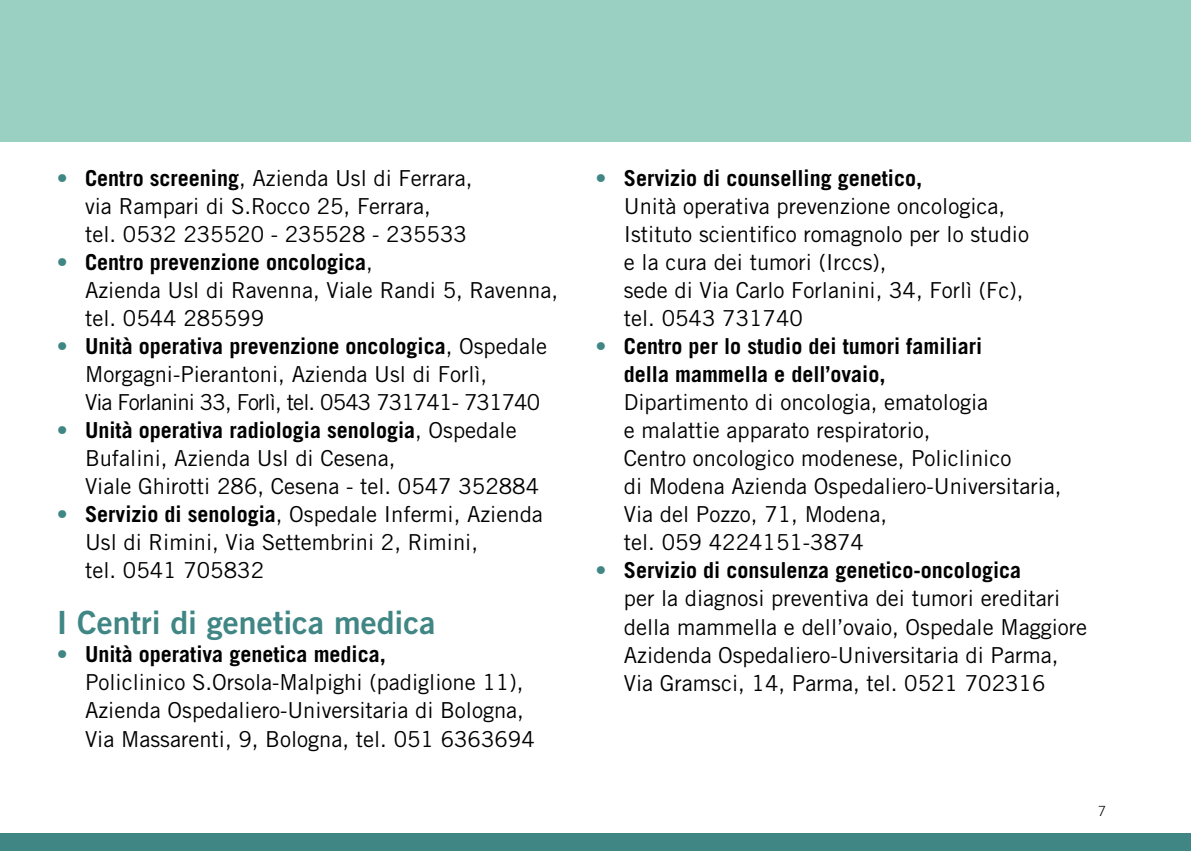
<style>
.page{position:relative;width:1191px;height:851px;background:#fff}
.page>*{position:absolute;margin:0;border:0;box-sizing:border-box;transform-origin:0 0}
.t1{font:32px "Trade Gothic LT Std Bd 2";color:#408684}
.t2{font:22px/28px "Trade Gothic LT Std";color:#000}
.t3{font:22px/28px "Trade Gothic LT Std";letter-spacing:-.04em;color:#000}
.t4{font:700 22px/28px "Trade Gothic LT Std";color:#000}
.t5{font:300 14px "Trade Gothic LT Std";color:#000}
.s1{color:#408684}
.s2{font-weight:700}
.s3{font-weight:400;color:#408684}
</style>
<div class="page">
<div style="left:0;top:833px;width:1191px;height:17px;background:#408684"></div>
<div style="left:0;top:0;width:1191px;height:142px;background:#99d0c2"></div>
<p class="t2" style="left:85px;top:164px;width:389px;text-indent:-28px"><span class="s1">•</span> <span class="s2">Centro screening</span>, Azienda Usl di Ferrara, via Rampari di S.Rocco 25, Ferrara,<br>tel. 0532 235520 - 235528 - 235533</p>
<p class="t2" style="left:85px;top:248px;width:474px;text-indent:-28px"><span class="s1">•</span> <span class="s2">Centro prevenzione oncologica</span>,<br>Azienda Usl di Ravenna, Viale Randi 5, Ravenna, tel. 0544 285599</p>
<p class="t3" style="left:85px;top:332px;width:463px;text-indent:-28px"><span class="s1">•</span> <span class="s2">Unità operativa prevenzione oncologica</span>, Ospedale<br>Morgagni-Pierantoni, Azienda Usl di Forlì,<br>Via Forlanini 33, Forlì, tel. 0543 731741- 731740</p>
<p class="t2" style="left:85px;top:416px;width:455px;text-indent:-28px"><span class="s1">•</span> <span class="s2">Unità operativa radiologia senologia</span>, Ospedale<br>Bufalini, Azienda Usl di Cesena,<br>Viale Ghirotti 286, Cesena - tel. 0547 352884</p>
<p class="t2" style="left:85px;top:500px;width:459px;text-indent:-28px"><span class="s1">•</span> <span class="s2">Servizio di senologia</span>, Ospedale Infermi, Azienda<br>Usl di Rimini, Via Settembrini 2, Rimini,<br>tel. 0541 705832</p>
<h1 class="t1" style="left:57px;top:603px;width:380px">I Centri di genetica medica</h1>
<p class="t2" style="left:85px;top:640px;width:451px;text-indent:-28px"><span class="s1">•</span> <span class="s2">Unità operativa genetica medica,<br></span>Policlinico S.Orsola-Malpighi (padiglione 11), Azienda Ospedaliero-Universitaria di Bologna, Via Massarenti, 9, Bologna, tel. 051 6363694</p>
<p class="t2" style="left:624px;top:164px;width:407px;text-indent:-28px"><span class="s1">•</span> <span class="s2">Servizio di counselling genetico,<br></span>Unità operativa prevenzione oncologica, Istituto scientifico romagnolo per lo studio e la cura dei tumori (Irccs),<br>sede di Via Carlo Forlanini, 34, Forlì (Fc), tel. 0543 731740</p>
<p class="t4" style="left:624px;top:332px;width:360px;text-indent:-28px"><span class="s3">•</span> Centro per lo studio dei tumori familiari della mammella e dell’ovaio,</p>
<p class="t2" style="left:624px;top:388px;width:439px">Dipartimento di oncologia, ematologia<br>e malattie apparato respiratorio,<br>Centro oncologico modenese, Policlinico<br>di Modena Azienda Ospedaliero-Universitaria, Via del Pozzo, 71, Modena,<br>tel. 059 4224151-3874</p>
<p class="t2" style="left:624px;top:556px;width:465px;text-indent:-28px"><span class="s1">•</span> <span class="s2">Servizio di consulenza genetico-oncologica<br></span>per la diagnosi preventiva dei tumori ereditari della mammella e dell’ovaio, Ospedale Maggiore Azidenda Ospedaliero-Universitaria di Parma, Via Gramsci, 14, Parma, tel. 0521 702316</p>
<p class="t5" style="left:1098px;top:802px;width:9px">7</p>
</div>
